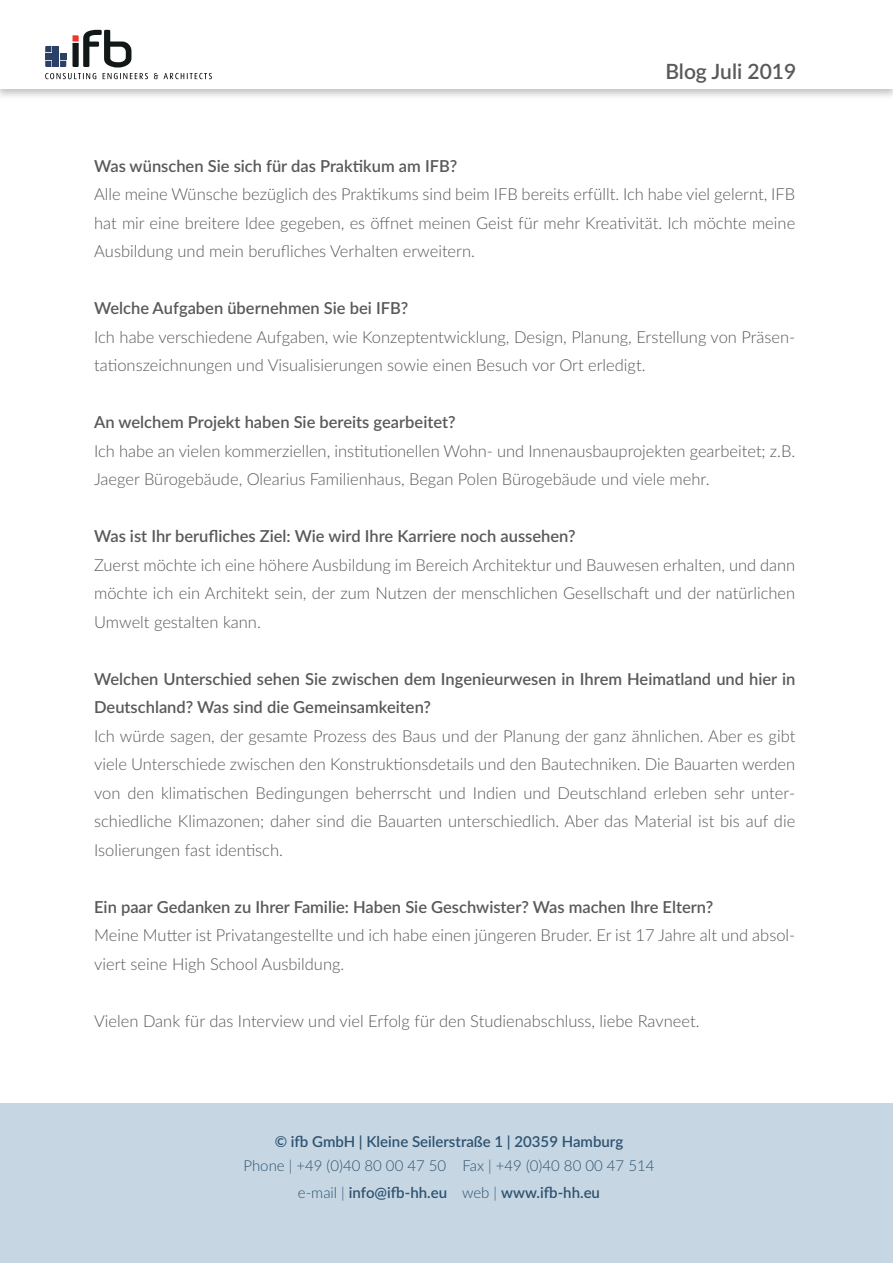
<style>
.page{position:relative;width:893px;height:1263px;background:#fff}
.page>*{position:absolute;margin:0;border:0;box-sizing:border-box;transform-origin:0 0}
.t1{font:600 21px "Lato";color:#58595b}
.t2{font:300 16.5px/28.5px "Lato";color:#58595b;text-align:justify}
.t3{font:600 16.5px/28.5px "Lato";color:#58595b}
.t4{font:300 15px/27px "Lato";color:#2e5271;text-align:center}
.t5{font:600 15px "Lato";color:#2e5271}
.s1{font-weight:600}
</style>
<div class="page">
<div style="left:0;top:1104px;width:893px;height:159px;background:#c6d7e3"></div>
<svg style="left:45px;top:73px;width:51px;height:6px"></svg>
<svg style="left:103px;top:73px;width:45px;height:6px"></svg>
<svg style="left:154px;top:73px;width:4px;height:6px"></svg>
<svg style="left:164px;top:73px;width:48px;height:6px"></svg>
<div style="left:45px;top:53px;width:6px;height:7px;background:#2b4066"></div>
<div style="left:53px;top:53px;width:6px;height:7px;background:#2b4066"></div>
<div style="left:60px;top:53px;width:6px;height:7px;background:#2b4066"></div>
<svg style="left:45px;top:46px;width:14px;height:6px"></svg>
<svg style="left:45px;top:61px;width:21px;height:6px"></svg>
<svg style="left:72px;top:30px;width:59px;height:37px"></svg>
<p class="t1" style="left:665px;top:64px;width:132px">Blog Juli 2019</p>
<p class="t3" style="left:94px;top:151px;width:365px">Was wünschen Sie sich für das Praktikum am IFB?</p>
<p class="t2" style="left:94px;top:180px;width:703px">Alle meine Wünsche bezüglich des Praktikums sind beim IFB bereits erfüllt. Ich habe viel gelernt, IFB hat mir eine breitere Idee gegeben, es öffnet meinen Geist für mehr Kreativität. Ich möchte meine Ausbildung und mein berufliches Verhalten erweitern.</p>
<p class="t3" style="left:94px;top:293px;width:316px">Welche Aufgaben übernehmen Sie bei IFB?</p>
<p class="t2" style="left:94px;top:322px;width:703px">Ich habe verschiedene Aufgaben, wie Konzeptentwicklung, Design, Planung, Erstellung von Präsen&shy;tationszeichnungen und Visualisierungen sowie einen Besuch vor Ort erledigt.</p>
<p class="t3" style="left:94px;top:407px;width:363px">An welchem Projekt haben Sie bereits gearbeitet?</p>
<p class="t2" style="left:94px;top:436px;width:703px">Ich habe an vielen kommerziellen, institutionellen Wohn- und Innenausbauprojekten gearbeitet; z.B.<br>Jaeger Bürogebäude, Olearius Familienhaus, Began Polen Bürogebäude und viele mehr.</p>
<p class="t3" style="left:94px;top:521px;width:483px">Was ist Ihr berufliches Ziel: Wie wird Ihre Karriere noch aussehen?</p>
<p class="t2" style="left:94px;top:550px;width:703px">Zuerst möchte ich eine höhere Ausbildung im Bereich Architektur und Bauwesen erhalten, und dann möchte ich ein Architekt sein, der zum Nutzen der menschlichen Gesellschaft und der natürlichen Umwelt gestalten kann.</p>
<p class="t3" style="left:94px;top:664px;width:703px">Welchen Unterschied sehen Sie zwischen dem Ingenieurwesen in Ihrem Heimatland und hier in<br>Deutschland? Was sind die Gemeinsamkeiten?</p>
<p class="t2" style="left:94px;top:721px;width:703px">Ich würde sagen, der gesamte Prozess des Baus und der Planung der ganz ähnlichen. Aber es gibt viele Unterschiede zwischen den Konstruktionsdetails und den Bautechniken. Die Bauarten werden von den klimatischen Bedingungen beherrscht und Indien und Deutschland erleben sehr unter&shy;schiedliche Klimazonen; daher sind die Bauarten unterschiedlich. Aber das Material ist bis auf die Isolierungen fast identisch.</p>
<p class="t3" style="left:94px;top:892px;width:621px">Ein paar Gedanken zu Ihrer Familie: Haben Sie Geschwister? Was machen Ihre Eltern?</p>
<p class="t2" style="left:94px;top:921px;width:703px">Meine Mutter ist Privatangestellte und ich habe einen jüngeren Bruder. Er ist 17 Jahre alt und absol&shy;viert seine High School Ausbildung.</p>
<p class="t2" style="left:94px;top:1006px;width:607px">Vielen Dank für das Interview und viel Erfolg für den Studienabschluss, liebe Ravneet.</p>
<p class="t5" style="left:275px;top:1130px;width:350px">© ifb GmbH | Kleine Seilerstraße 1 | 20359 Hamburg</p>
<p class="t4" style="left:243px;top:1153px;width:412px">Phone | +49 (0)40 80 00 47 50 Fax | +49 (0)40 80 00 47 514 e-mail | <span class="s1">info@ifb-hh.eu</span> web | <span class="s1">www.ifb-hh.eu</span></p>
</div>
